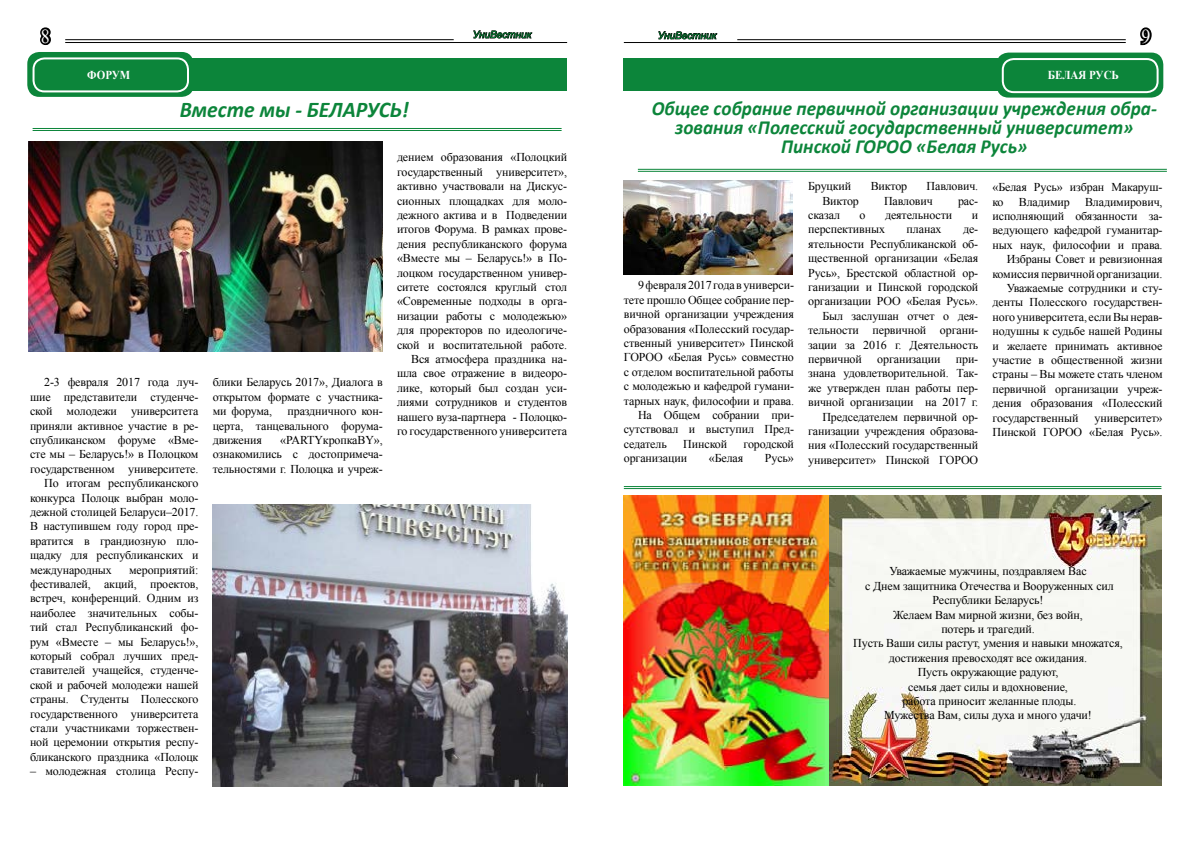
<style>
.page{position:relative;width:1191px;height:842px;background:#fff}
.page>*{position:absolute;margin:0;border:0;box-sizing:border-box;transform-origin:0 0}
.t1{font:italic 700 22.5px "Calibri";color:#0c853a;scale:.96 1}
.t2{font:italic 700 20px/19.2px "Calibri";color:#0c853a;text-align:center;scale:.96 1}
.t3{font:19.8px "Times New Roman";color:#fff;scale:.91 1}
.t4{font:700 12.1px "Times New Roman";color:#fff;scale:.91 1}
.t5{font:12px/14.4px "Times New Roman";letter-spacing:-.01em;color:#000;text-align:justify}
.t6{font:italic 10px "Arial";color:#0c853a}
</style>
<div class="page">
<div style="left:30px;top:58px;width:537px;height:33px;background:#0c853a"></div>
<hr style="left:65px;top:39px;width:389px;height:1px;background:#000">
<hr style="left:65px;top:42px;width:502px;height:1px;background:#000">
<svg style="left:473px;top:30px;width:59px;height:9px"></svg>
<hr style="left:737px;top:39px;width:388px;height:1px;background:#000">
<hr style="left:624px;top:42px;width:501px;height:1px;background:#000">
<svg style="left:40px;top:27px;width:11px;height:18px"></svg>
<svg style="left:1140px;top:27px;width:12px;height:19px"></svg>
<svg style="left:658px;top:31px;width:59px;height:9px"></svg>
<div style="left:27px;top:52px;width:167px;height:45px;background:#0c853a;border-radius:12px"></div>
<div style="left:33px;top:57px;width:156px;height:35px;border:2px solid #fff;border-radius:11px"></div>
<div style="left:623px;top:59px;width:537px;height:32px;background:#0c853a"></div>
<div style="left:996px;top:53px;width:167px;height:45px;background:#0c853a;border-radius:12px"></div>
<div style="left:1001px;top:58px;width:157px;height:35px;border:2px solid #fff;border-radius:11px"></div>
<hr style="left:33px;top:128px;width:528px;height:1px;background:#0c853a">
<hr style="left:33px;top:130px;width:528px;height:1px;background:#0c853a">
<img style="left:29px;top:142px;width:354px;height:209px">
<img style="left:213px;top:504px;width:354px;height:282px">
<img style="left:828px;top:495px;width:333px;height:290px">
<hr style="left:638px;top:169px;width:528px;height:1px;background:#0c853a">
<hr style="left:638px;top:171px;width:528px;height:1px;background:#0c853a">
<img style="left:624px;top:180px;width:169px;height:95px">
<hr style="left:624px;top:486px;width:537px;height:1px;background:#0c853a">
<hr style="left:624px;top:488px;width:537px;height:1px;background:#0c853a">
<img style="left:624px;top:495px;width:204px;height:290px">
<h3 class="t3" style="left:41px;top:23px;width:11px">8</h3>
<p class="t6" style="left:657px;top:29px;width:60px">УниВестник</p>
<h3 class="t3" style="left:1141px;top:23px;width:11px">9</h3>
<p class="t4" style="left:87px;top:67px;width:49px">ФОРУМ</p>
<h1 class="t1" style="left:180px;top:96px;width:240px">Вместе мы - БЕЛАРУСЬ!</h1>
<p class="t6" style="left:473px;top:28px;width:60px">УниВестник</p>
<p class="t4" style="left:1047px;top:67px;width:80px">БЕЛАЯ РУСЬ</p>
<h2 class="t2" style="left:651px;top:99px;width:528px">Общее собрание первичной организации учреждения обра&shy;зования «Полесский государственный университет»<br>Пинской ГОРОО «Белая Русь»</h2>
<p class="t5" style="left:397px;top:150px;width:172px;text-align:right">дением образования «Полоцкий государственный университет», активно участвовали на Дискус&shy;сионных площадках для моло&shy;дежного актива и в Подведении итогов Форума. В рамках прове&shy;дения республиканского форума «Вместе мы – Беларусь!» в По&shy;лоцком государственном универ&shy;ситете состоялся круглый стол «Современные подходы в орга&shy;низации работы с молодежью» для проректоров по идеологиче&shy;ской и воспитательной работе.<br>Вся атмосфера праздника на&shy;шла свое отражение в видеоро&shy;лике, который был создан уси&shy;лиями сотрудников и студентов нашего вуза-партнера - Полоцко&shy;го государственного университета</p>
<p class="t5" style="left:808px;top:179px;width:45px">Бруцкий</p>
<p class="t5" style="left:870px;top:179px;width:38px">Виктор</p>
<p class="t5" style="left:926px;top:179px;width:53px">Павлович.</p>
<p class="t5" style="left:822px;top:193px;width:38px">Виктор</p>
<p class="t5" style="left:884px;top:193px;width:50px">Павлович</p>
<p class="t5" style="left:958px;top:193px;width:22px">рас-</p>
<p class="t5" style="left:808px;top:208px;width:33px">сказал</p>
<p class="t5" style="left:859px;top:208px;width:7px">о</p>
<p class="t5" style="left:885px;top:208px;width:69px">деятельности</p>
<p class="t5" style="left:972px;top:208px;width:8px">и</p>
<p class="t5" style="left:808px;top:222px;width:78px">перспективных</p>
<p class="t5" style="left:906px;top:222px;width:36px">планах</p>
<p class="t5" style="left:963px;top:222px;width:17px">де-</p>
<p class="t5" style="left:808px;top:236px;width:172px">ятельности Республиканской об-</p>
<p class="t5" style="left:808px;top:251px;width:172px">щественной организации «Белая</p>
<p class="t5" style="left:808px;top:265px;width:172px">Русь», Брестской областной ор-</p>
<p class="t5" style="left:808px;top:280px;width:172px">ганизации и Пинской городской</p>
<p class="t5" style="left:808px;top:294px;width:172px">организации РОО «Белая Русь».</p>
<p class="t5" style="left:822px;top:308px;width:157px">Был заслушан отчет о дея-</p>
<p class="t5" style="left:808px;top:323px;width:172px">тельности первичной органи-</p>
<p class="t5" style="left:808px;top:337px;width:172px">зации за 2016 г. Деятельность</p>
<p class="t5" style="left:808px;top:352px;width:55px">первичной</p>
<p class="t5" style="left:877px;top:352px;width:65px">организации</p>
<p class="t5" style="left:992px;top:180px;width:172px">«Белая Русь» избран Макаруш&shy;ко</p>
<p class="t5" style="left:1018px;top:194px;width:53px">Владимир</p>
<p class="t5" style="left:1085px;top:194px;width:79px">Владимирович,</p>
<p class="t5" style="left:992px;top:209px;width:172px">исполняющий обязанности за-</p>
<p class="t5" style="left:992px;top:223px;width:172px">ведующего кафедрой гуманитар-</p>
<p class="t5" style="left:992px;top:237px;width:172px">ных наук, философии и права.</p>
<p class="t5" style="left:1006px;top:252px;width:157px">Избраны Совет и ревизионная</p>
<p class="t5" style="left:992px;top:266px;width:172px">комиссия первичной организации.</p>
<p class="t5" style="left:1006px;top:281px;width:157px">Уважаемые сотрудники и сту-</p>
<p class="t5" style="left:992px;top:295px;width:172px">денты Полесского государствен-</p>
<p class="t5" style="left:992px;top:309px;width:172px">ного университета, если Вы нерав-</p>
<p class="t5" style="left:992px;top:324px;width:172px">нодушны к судьбе нашей Родины</p>
<p class="t5" style="left:992px;top:338px;width:172px">и желаете принимать активное</p>
<p class="t5" style="left:992px;top:353px;width:172px">участие в общественной жизни</p>
<p class="t5" style="left:992px;top:367px;width:172px">страны – Вы можете стать членом</p>
<p class="t5" style="left:992px;top:381px;width:172px">первичной организации учреж-</p>
<p class="t5" style="left:992px;top:396px;width:172px">дения образования «Полесский</p>
<p class="t5" style="left:992px;top:410px;width:87px">государственный</p>
<p class="t5" style="left:638px;top:278px;width:157px">9 февраля 2017 года в универси-</p>
<p class="t5" style="left:624px;top:292px;width:172px">тете прошло Общее собрание пер-</p>
<p class="t5" style="left:624px;top:307px;width:172px">вичной организации учреждения</p>
<p class="t5" style="left:624px;top:321px;width:172px">образования «Полесский государ-</p>
<p class="t5" style="left:624px;top:336px;width:172px">ственный университет» Пинской</p>
<p class="t5" style="left:624px;top:350px;width:172px">ГОРОО «Белая Русь» совместно</p>
<p class="t5" style="left:624px;top:364px;width:172px">с отделом воспитательной работы</p>
<p class="t5" style="left:624px;top:379px;width:172px">с молодежью и кафедрой гумани-</p>
<p class="t5" style="left:624px;top:393px;width:172px">тарных наук, философии и права.</p>
<p class="t5" style="left:638px;top:408px;width:157px">На Общем собрании при-</p>
<p class="t5" style="left:624px;top:422px;width:172px">сутствовал и выступил Пред-</p>
<p class="t5" style="left:624px;top:436px;width:44px">седатель</p>
<p class="t5" style="left:683px;top:436px;width:45px">Пинской</p>
<p class="t5" style="left:743px;top:436px;width:52px">городской</p>
<p class="t5" style="left:624px;top:451px;width:65px">организации</p>
<p class="t5" style="left:709px;top:451px;width:36px">«Белая</p>
<p class="t5" style="left:765px;top:451px;width:30px">Русь»</p>
<p class="t5" style="left:808px;top:352px;width:172px;text-align:right">при-<br>знана удовлетворительной. Так&shy;же утвержден план работы пер&shy;вичной организации на 2017 г.<br>Председателем первичной ор&shy;ганизации учреждения образова&shy;ния «Полесский государственный университет» Пинской ГОРОО</p>
<p class="t5" style="left:44px;top:375px;width:156px">2-3 февраля 2017 года луч-</p>
<p class="t5" style="left:30px;top:389px;width:170px">шие представители студенче-</p>
<p class="t5" style="left:30px;top:404px;width:170px">ской молодежи университета</p>
<p class="t5" style="left:30px;top:418px;width:170px">приняли активное участие в ре-</p>
<p class="t5" style="left:30px;top:433px;width:170px">спубликанском форуме «Вме-</p>
<p class="t5" style="left:30px;top:447px;width:170px">сте мы – Беларусь!» в Полоцком</p>
<p class="t5" style="left:30px;top:461px;width:170px">государственном университете.</p>
<p class="t5" style="left:44px;top:476px;width:156px">По итогам республиканского</p>
<p class="t5" style="left:30px;top:490px;width:170px">конкурса Полоцк выбран моло-</p>
<p class="t5" style="left:30px;top:505px;width:170px">дежной столицей Беларуси–2017.</p>
<p class="t5" style="left:30px;top:519px;width:170px">В наступившем году город пре-</p>
<p class="t5" style="left:30px;top:533px;width:170px">вратится в грандиозную пло-</p>
<p class="t5" style="left:30px;top:548px;width:170px">щадку для республиканских и</p>
<p class="t5" style="left:30px;top:562px;width:83px">международных</p>
<p class="t5" style="left:213px;top:375px;width:172px">блики Беларусь 2017», Диалога в открытом формате с участника&shy;ми форума,</p>
<p class="t5" style="left:213px;top:404px;width:172px;text-indent:75px">праздничного кон&shy;церта, танцевального форума&shy;движения</p>
<p class="t5" style="left:992px;top:410px;width:172px;text-align:right">университет»<br>Пинской ГОРОО «Белая Русь».</p>
<p class="t5" style="left:213px;top:433px;width:172px;text-indent:67px">«PARTYкропкаBY», ознакомились с достопримеча&shy;тельностями г. Полоцка и учреж-</p>
<p class="t5" style="left:30px;top:562px;width:170px;text-indent:99px">мероприятий: фестивалей, акций, проектов, встреч, конференций. Одним из наиболее значительных собы&shy;тий стал Республиканский фо&shy;рум «Вместе – мы Беларусь!», который собрал лучших пред&shy;ставителей учащейся, студенче&shy;ской и рабочей молодежи нашей страны. Студенты Полесского государственного университета стали участниками торжествен&shy;ной церемонии открытия респу&shy;бликанского праздника «Полоцк</p>
<p class="t5" style="left:30px;top:764px;width:170px">– молодежная столица Респу-</p>
<p class="t5" style="left:853px;top:564px;width:271px;text-align:center">Уважаемые мужчины, поздравляем Вас<br>с Днем защитника Отечества и Вооруженных сил Республики Беларусь!<br>Желаем Вам мирной жизни, без войн,<br>потерь и трагедий.<br>Пусть Ваши силы растут, умения и навыки множатся, достижения превосходят все ожидания.<br>Пусть окружающие радуют,<br>семья дает силы и вдохновение,<br>работа приносит желанные плоды.<br>Мужества Вам, силы духа и много удачи!</p>
</div>
